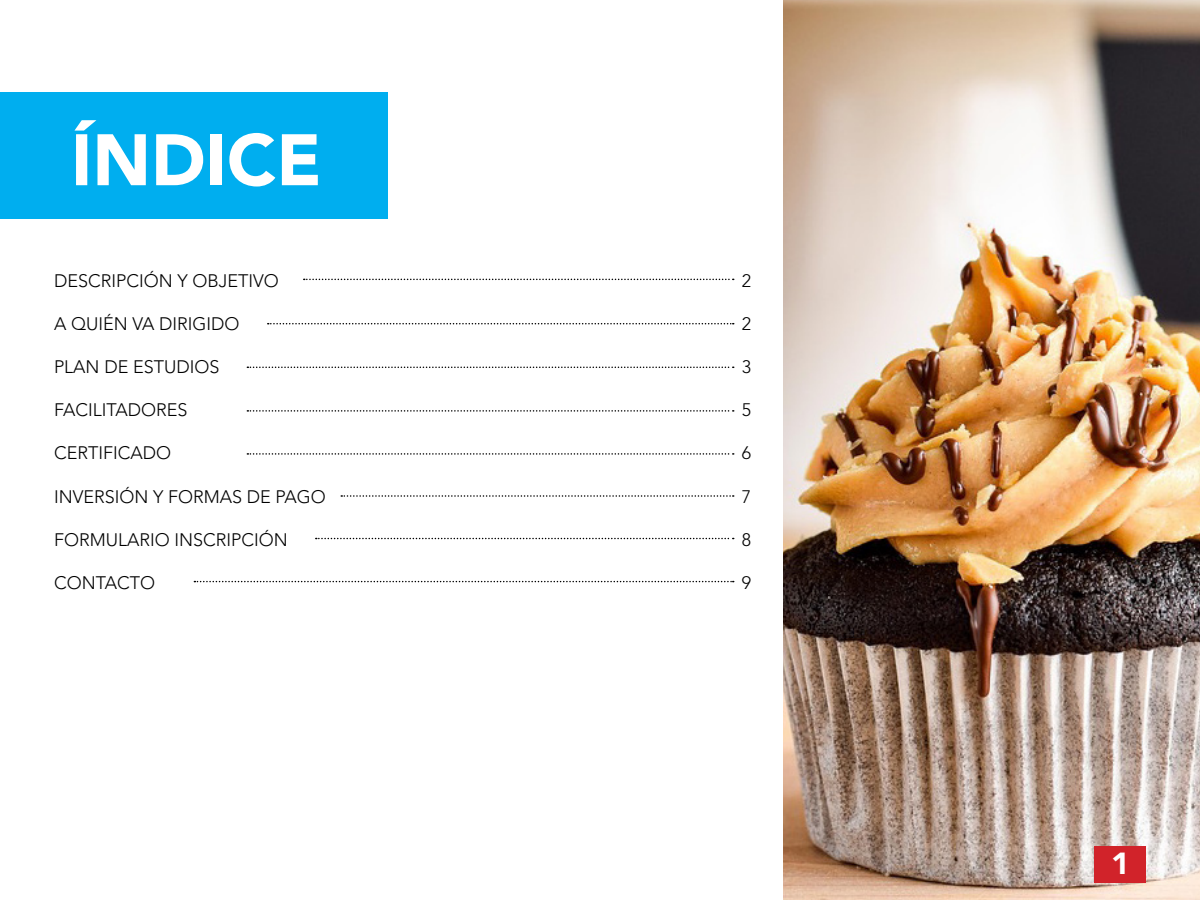
<style>
.page{position:relative;width:1200px;height:900px;background:#fff}
.page>*{position:absolute;margin:0;border:0;box-sizing:border-box;transform-origin:0 0}
.t1{font:900 72px "Avenir LT Std";color:#fff}
.t2{font:900 30.3px "Avenir LT Std";color:#fff;scale:1.04 1}
.t3{font:300 18px "Avenir LT Std";color:#000}
</style>
<div class="page">
<img style="left:783px;top:1px;width:417px;height:899px">
<div style="left:0;top:93px;width:387px;height:126px;background:#00aeef"></div>
<svg style="left:304px;top:279px;width:430px;height:1px"></svg>
<svg style="left:247px;top:410px;width:487px;height:2px"></svg>
<svg style="left:268px;top:323px;width:466px;height:1px"></svg>
<svg style="left:247px;top:367px;width:487px;height:1px"></svg>
<svg style="left:247px;top:453px;width:487px;height:2px"></svg>
<svg style="left:341px;top:495px;width:393px;height:2px"></svg>
<svg style="left:316px;top:538px;width:418px;height:1px"></svg>
<svg style="left:194px;top:581px;width:540px;height:1px"></svg>
<div style="left:1095px;top:846px;width:51px;height:37px;background:#d1232a"></div>
<p class="t1" style="left:71px;top:117px;width:252px">ÍNDICE</p>
<p class="t3" style="left:54px;top:270px;width:226px">DESCRIPCIÓN Y OBJETIVO</p>
<p class="t3" style="left:54px;top:313px;width:187px">A QUIÉN VA DIRIGIDO</p>
<p class="t3" style="left:54px;top:356px;width:167px">PLAN DE ESTUDIOS</p>
<p class="t3" style="left:54px;top:399px;width:135px">FACILITADORES</p>
<p class="t3" style="left:54px;top:443px;width:119px">CERTIFICADO</p>
<p class="t3" style="left:54px;top:486px;width:273px">INVERSIÓN Y FORMAS DE PAGO</p>
<p class="t3" style="left:54px;top:529px;width:235px">FORMULARIO INSCRIPCIÓN</p>
<p class="t3" style="left:54px;top:572px;width:103px">CONTACTO</p>
<p class="t3" style="left:742px;top:270px;width:11px">2</p>
<p class="t3" style="left:742px;top:313px;width:11px">2</p>
<p class="t3" style="left:742px;top:356px;width:11px">3</p>
<p class="t3" style="left:742px;top:399px;width:11px">5</p>
<p class="t3" style="left:742px;top:443px;width:11px">6</p>
<p class="t3" style="left:742px;top:486px;width:11px">7</p>
<p class="t3" style="left:742px;top:529px;width:11px">8</p>
<p class="t3" style="left:742px;top:572px;width:11px">9</p>
<p class="t2" style="left:1111px;top:845px;width:19px">1</p>
</div>
